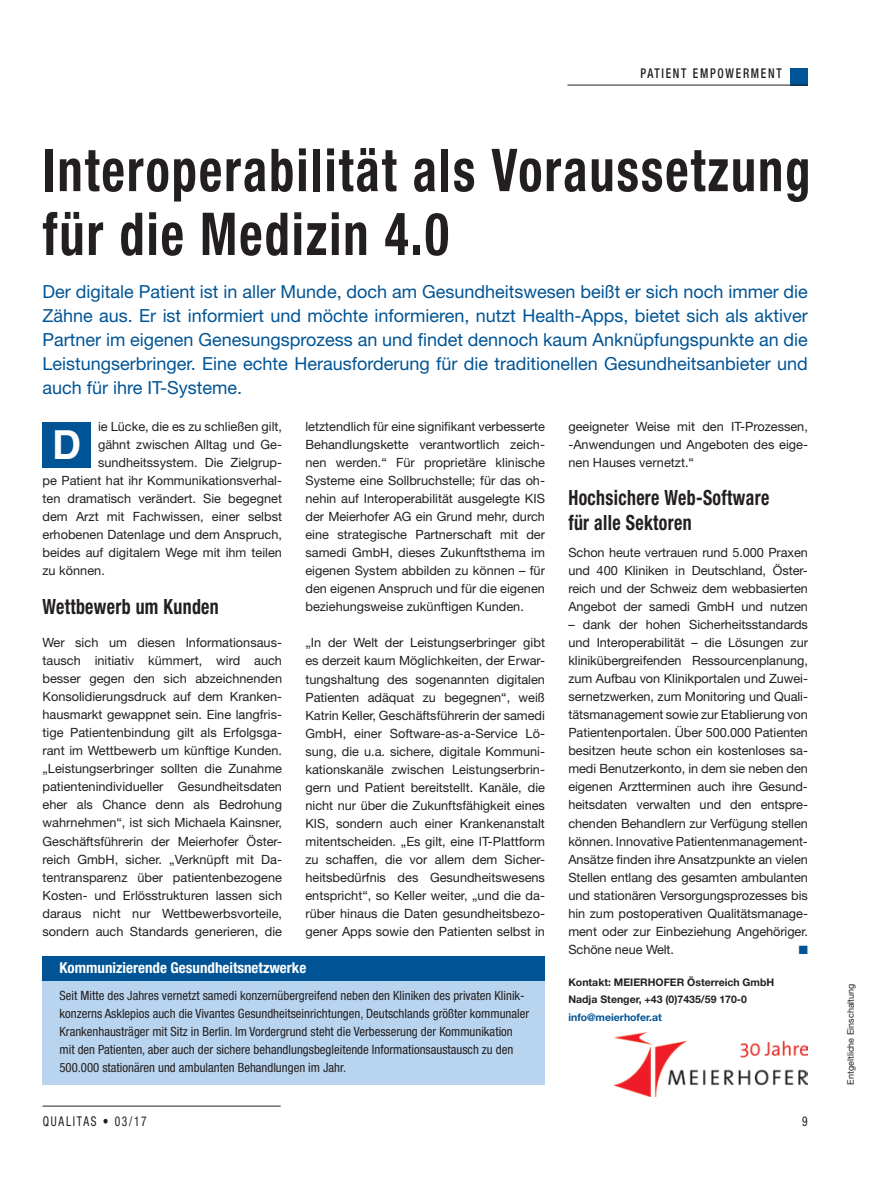
<style>
.page{position:relative;width:893px;height:1191px;background:#fff}
.page>*{position:absolute;margin:0;border:0;box-sizing:border-box;transform-origin:0 0}
.t1{font:700 condensed 59.1px/63.9px "Helvetica Neue LT Std";letter-spacing:.04em;color:#231f20;scale:.85 1}
.t2{font:700 40.05px "Helvetica";color:#fff}
.t3{font:700 condensed 21px/25.2px "Helvetica Neue LT Std";letter-spacing:.02em;color:#231f20;scale:.85 1}
.t4{font:18px/24px "Helvetica Neue LT Std";color:#005495;text-align:justify}
.t5{font:700 condensed 15px "Helvetica Neue LT Std";color:#fff}
.t6{font:500 condensed 13.5px "Helvetica Neue LT Std";letter-spacing:.15em;color:#231f20;scale:.85 1}
.t7{font:condensed 13.5px "Helvetica Neue LT Std";letter-spacing:.15em;color:#231f20;scale:.85 1}
.t8{font:12.75px/18px "Helvetica Neue LT Std";color:#231f20;text-align:justify}
.t9{font:condensed 12.75px/18px "Helvetica Neue LT Std";color:#231f20}
.t10{font:12px "Zapf Dingbats ITC";color:#005495}
.t11{font:700 10.5px/17.2px "Helvetica Neue LT Std";color:#231f20}
.t12{font:700 10.5px "Helvetica Neue LT Std";color:#005495}
.t13{font:9px "Helvetica Neue LT Std";color:#231f20}
</style>
<div class="page">
<div style="left:791px;top:68px;width:17px;height:17px;background:#005495"></div>
<hr style="left:567px;top:85px;width:241px;height:1px;background:#231f20">
<hr style="left:43px;top:1105px;width:238px;height:1px;background:#231f20">
<div style="left:43px;top:974px;width:502px;height:110px;background:#b9d4ee"></div>
<div style="left:43px;top:956px;width:502px;height:24px;background:#005495"></div>
<div style="left:43px;top:422px;width:48px;height:45px;background:#005495"></div>
<img style="left:614px;top:1032px;width:194px;height:64px">
<p class="t6" style="left:640px;top:65px;width:168px">PATIENT EMPOWERMENT</p>
<h1 class="t1" style="left:43px;top:137px;width:905px">Interoperabilität als Voraussetzung für die Medizin 4.0</h1>
<p class="t4" style="left:43px;top:280px;width:767px">Der digitale Patient ist in aller Munde, doch am Gesundheitswesen beißt er sich noch immer die Zähne aus. Er ist informiert und möchte informieren, nutzt Health-Apps, bietet sich als aktiver Partner im eigenen Genesungsprozess an und findet dennoch kaum Anknüpfungspunkte an die Leistungserbringer. Eine echte Herausforderung für die traditionellen Gesundheitsanbieter und auch für ihre IT-Systeme.</p>
<p class="t8" style="left:98px;top:417px;width:186px">ie Lücke, die es zu schließen gilt,</p>
<p class="t8" style="left:98px;top:435px;width:186px">gähnt zwischen Alltag und Ge-</p>
<p class="t8" style="left:98px;top:453px;width:186px">sundheitssystem. Die Zielgrup-</p>
<p class="t8" style="left:43px;top:471px;width:241px">pe Patient hat ihr Kommunikationsverhal-</p>
<p class="t8" style="left:43px;top:489px;width:241px">ten dramatisch verändert. Sie begegnet</p>
<p class="t8" style="left:43px;top:507px;width:241px">dem Arzt mit Fachwissen, einer selbst</p>
<p class="t8" style="left:43px;top:525px;width:241px">erhobenen Datenlage und dem Anspruch,</p>
<p class="t8" style="left:43px;top:543px;width:241px">beides auf digitalem Wege mit ihm teilen</p>
<p class="t8" style="left:43px;top:561px;width:64px">zu können.</p>
<h3 class="t3" style="left:43px;top:594px;width:209px">Wettbewerb um Kunden</h3>
<p class="t8" style="left:43px;top:633px;width:241px">Wer sich um diesen Informationsaus&shy;tausch initiativ kümmert, wird auch besser gegen den sich abzeichnenden Konsolidierungsdruck auf dem Kranken&shy;hausmarkt gewappnet sein. Eine langfris&shy;tige Patientenbindung gilt als Erfolgsga&shy;rant im Wettbewerb um künftige Kunden. „Leistungserbringer sollten die Zunahme patientenindividueller Gesundheitsdaten eher als Chance denn als Bedrohung wahrnehmen“, ist sich Michaela Kainsner, Geschäftsführerin der Meierhofer Öster&shy;reich GmbH, sicher. „Verknüpft mit Da&shy;tentransparenz über patientenbezogene Kosten- und Erlösstrukturen lassen sich daraus nicht nur Wettbewerbsvorteile, sondern auch Standards generieren, die</p>
<h2 class="t2" style="left:52px;top:420px;width:30px">D</h2>
<p class="t8" style="left:305px;top:417px;width:241px">letztendlich für eine signifikant verbesserte Behandlungskette verantwortlich zeich&shy;nen werden.“ Für proprietäre klinische Systeme eine Sollbruchstelle; für das oh&shy;nehin auf Interoperabilität ausgelegte KIS der Meierhofer AG ein Grund mehr, durch eine strategische Partnerschaft mit der samedi GmbH, dieses Zukunftsthema im eigenen System abbilden zu können – für den eigenen Anspruch und für die eigenen beziehungsweise zukünftigen Kunden.</p>
<p class="t8" style="left:305px;top:634px;width:241px">„In der Welt der Leistungserbringer gibt es derzeit kaum Möglichkeiten, der Erwar&shy;tungshaltung des sogenannten digitalen Patienten adäquat zu begegnen“, weiß Katrin Keller, Geschäftsführerin der samedi GmbH, einer Software-as-a-Service Lö&shy;sung, die u.a. sichere, digitale Kommuni&shy;kationskanäle zwischen Leistungserbrin&shy;gern und Patient bereitstellt. Kanäle, die nicht nur über die Zukunftsfähigkeit eines KIS, sondern auch einer Krankenanstalt mitentscheiden. „Es gilt, eine IT-Plattform zu schaffen, die vor allem dem Sicher&shy;heitsbedürfnis des Gesundheitswesens entspricht“, so Keller weiter, „und die da&shy;rüber hinaus die Daten gesundheitsbezo&shy;gener Apps sowie den Patienten selbst in</p>
<p class="t5" style="left:60px;top:958px;width:248px">Kommunizierende Gesundheitsnetzwerke</p>
<p class="t9" style="left:60px;top:986px;width:471px">Seit Mitte des Jahres vernetzt samedi konzernübergreifend neben den Kliniken des privaten Klinik&shy;konzerns Asklepios auch die Vivantes Gesundheitseinrichtungen, Deutschlands größter kommunaler Krankenhausträger mit Sitz in Berlin. Im Vordergrund steht die Verbesserung der Kommunikation mit den Patienten, aber auch der sichere behandlungsbegleitende Informationsaustausch zu den 500.000 stationären und ambulanten Behandlungen im Jahr.</p>
<p class="t8" style="left:568px;top:418px;width:241px">geeigneter Weise mit den IT-Prozessen, -Anwendungen und Angeboten des eige&shy;nen Hauses vernetzt.“</p>
<h3 class="t3" style="left:568px;top:484px;width:238px">Hochsichere Web-Software für alle Sektoren</h3>
<p class="t8" style="left:568px;top:543px;width:241px">Schon heute vertrauen rund 5.000 Praxen und 400 Kliniken in Deutschland, Öster&shy;reich und der Schweiz dem webbasierten Angebot der samedi GmbH und nutzen</p>
<p class="t8" style="left:568px;top:615px;width:241px">– dank der hohen Sicherheitsstandards und Interoperabilität – die Lösungen zur klinikübergreifenden Ressourcenplanung, zum Aufbau von Klinikportalen und Zuwei&shy;sernetzwerken, zum Monitoring und Quali&shy;tätsmanagement sowie zur Etablierung von Patientenportalen. Über 500.000 Patienten besitzen heute schon ein kostenloses sa&shy;medi Benutzerkonto, in dem sie neben den eigenen Arztterminen auch ihre Gesund&shy;heitsdaten verwalten und den entspre&shy;chenden Behandlern zur Verfügung stellen können. Innovative Patientenmanagement-Ansätze finden ihre Ansatzpunkte an vielen Stellen entlang des gesamten ambulanten und stationären Versorgungsprozesses bis hin zum postoperativen Qualitätsmanage&shy;ment oder zur Einbeziehung Angehöriger.<br>Schöne neue Welt.</p>
<p class="t10" style="left:799px;top:943px;width:11px">■</p>
<p class="t11" style="left:568px;top:973px;width:207px">Kontakt: MEIERHOFER Österreich GmbH<br>Nadja Stenger, +43 (0)7435/59 170-0</p>
<p class="t12" style="left:568px;top:1010px;width:95px">info@meierhofer.at</p>
<p class="t7" style="left:43px;top:1113px;width:124px">QUALITAS • 03/17</p>
<p class="t7" style="left:802px;top:1113px;width:8px">9</p>
<p class="t13" style="left:845px;top:1084px;width:103px;rotate:-90deg">Entgeltliche Einschaltung</p>
</div>
